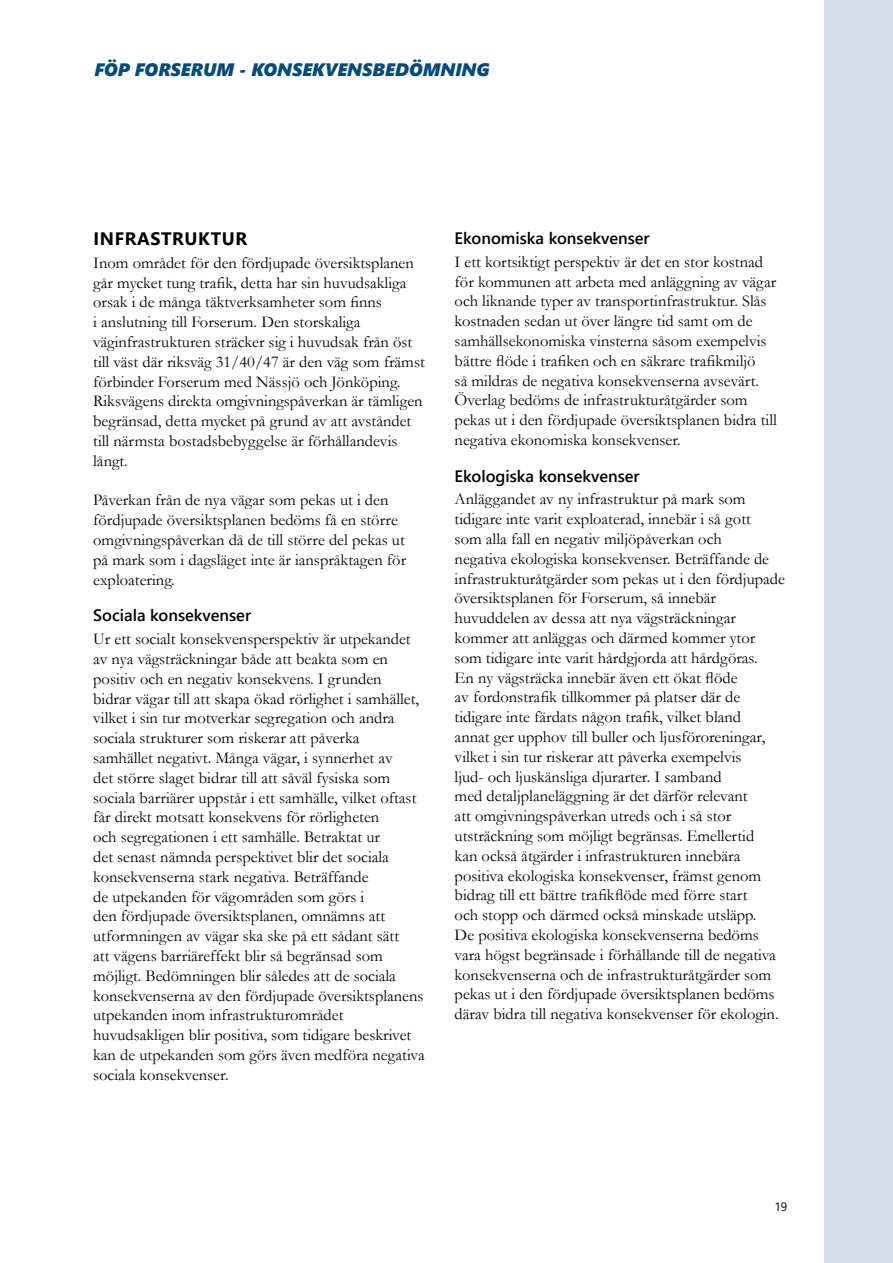
<style>
.page{position:relative;width:893px;height:1263px;background:#fff}
.page>*{position:absolute;margin:0;border:0;box-sizing:border-box;transform-origin:0 0}
.t1{font:italic 18px "Segoe UI Black";color:#004b79}
.t2{font:700 18px "Segoe UI";letter-spacing:.035em;color:#000}
.t3{font:16.5px/19.8px "Garamond";color:#000}
.t4{font:600 16.5px "Segoe UI";color:#000}
.t5{font:12px "Segoe UI";color:#000}
</style>
<div class="page">
<div style="left:824px;top:0;width:69px;height:1263px;background:#d5dfeb"></div>
<p class="t1" style="left:94px;top:56px;width:397px">FÖP FORSERUM - KONSEKVENSBEDÖMNING</p>
<p class="t2" style="left:94px;top:222px;width:155px">INFRASTRUKTUR</p>
<p class="t3" style="left:93px;top:252px;width:333px">Inom området för den fördjupade översiktsplanen går mycket tung trafik, detta har sin huvudsakliga orsak i de många täktverksamheter som finns<br>i anslutning till Forserum. Den storskaliga väginfrastrukturen sträcker sig i huvudsak från öst till väst där riksväg 31/40/47 är den väg som främst förbinder Forserum med Nässjö och Jönköping.<br>Riksvägens direkta omgivningspåverkan är tämligen begränsad, detta mycket på grund av att avståndet till närmsta bostadsbebyggelse är förhållandevis långt.</p>
<p class="t3" style="left:93px;top:490px;width:314px">Påverkan från de nya vägar som pekas ut i den fördjupade översiktsplanen bedöms få en större omgivningspåverkan då de till större del pekas ut på mark som i dagsläget inte är ianspråktagen för exploatering.</p>
<p class="t4" style="left:93px;top:600px;width:159px">Sociala konsekvenser</p>
<p class="t3" style="left:93px;top:629px;width:333px">Ur ett socialt konsekvensperspektiv är utpekandet av nya vägsträckningar både att beakta som en positiv och en negativ konsekvens. I grunden<br>bidrar vägar till att skapa ökad rörlighet i samhället, vilket i sin tur motverkar segregation och andra sociala strukturer som riskerar att påverka<br>samhället negativt. Många vägar, i synnerhet av<br>det större slaget bidrar till att såväl fysiska som sociala barriärer uppstår i ett samhälle, vilket oftast får direkt motsatt konsekvens för rörligheten<br>och segregationen i ett samhälle. Betraktat ur<br>det senast nämnda perspektivet blir det sociala konsekvenserna stark negativa. Beträffande<br>de utpekanden för vägområden som görs i<br>den fördjupade översiktsplanen, omnämns att utformningen av vägar ska ske på ett sådant sätt<br>att vägens barriäreffekt blir så begränsad som möjligt. Bedömningen blir således att de sociala konsekvenserna av den fördjupade översiktsplanens utpekanden inom infrastrukturområdet huvudsakligen blir positiva, som tidigare beskrivet kan de utpekanden som görs även medföra negativa sociala konsekvenser.</p>
<p class="t4" style="left:455px;top:223px;width:197px">Ekonomiska konsekvenser</p>
<p class="t3" style="left:455px;top:251px;width:324px">I ett kortsiktigt perspektiv är det en stor kostnad för kommunen att arbeta med anläggning av vägar och liknande typer av transportinfrastruktur. Slås kostnaden sedan ut över längre tid samt om de samhällsekonomiska vinsterna såsom exempelvis bättre flöde i trafiken och en säkrare trafikmiljö<br>så mildras de negativa konsekvenserna avsevärt.<br>Överlag bedöms de infrastrukturåtgärder som pekas ut i den fördjupade översiktsplanen bidra till negativa ekonomiska konsekvenser.</p>
<p class="t4" style="left:455px;top:460px;width:187px">Ekologiska konsekvenser</p>
<p class="t3" style="left:455px;top:489px;width:332px">Anläggandet av ny infrastruktur på mark som tidigare inte varit exploaterad, innebär i så gott<br>som alla fall en negativ miljöpåverkan och<br>negativa ekologiska konsekvenser. Beträffande de infrastrukturåtgärder som pekas ut i den fördjupade översiktsplanen för Forserum, så innebär huvuddelen av dessa att nya vägsträckningar kommer att anläggas och därmed kommer ytor som tidigare inte varit hårdgjorda att hårdgöras.<br>En ny vägsträcka innebär även ett ökat flöde<br>av fordonstrafik tillkommer på platser där de tidigare inte färdats någon trafik, vilket bland<br>annat ger upphov till buller och ljusföroreningar, vilket i sin tur riskerar att påverka exempelvis<br>ljud- och ljuskänsliga djurarter. I samband<br>med detaljplaneläggning är det därför relevant<br>att omgivningspåverkan utreds och i så stor utsträckning som möjligt begränsas. Emellertid<br>kan också åtgärder i infrastrukturen innebära positiva ekologiska konsekvenser, främst genom bidrag till ett bättre trafikflöde med förre start<br>och stopp och därmed också minskade utsläpp.<br>De positiva ekologiska konsekvenserna bedöms vara högst begränsade i förhållande till de negativa konsekvenserna och de infrastrukturåtgärder som pekas ut i den fördjupade översiktsplanen bedöms därav bidra till negativa konsekvenser för ekologin.</p>
<p class="t5" style="left:774px;top:1195px;width:14px">19</p>
</div>
